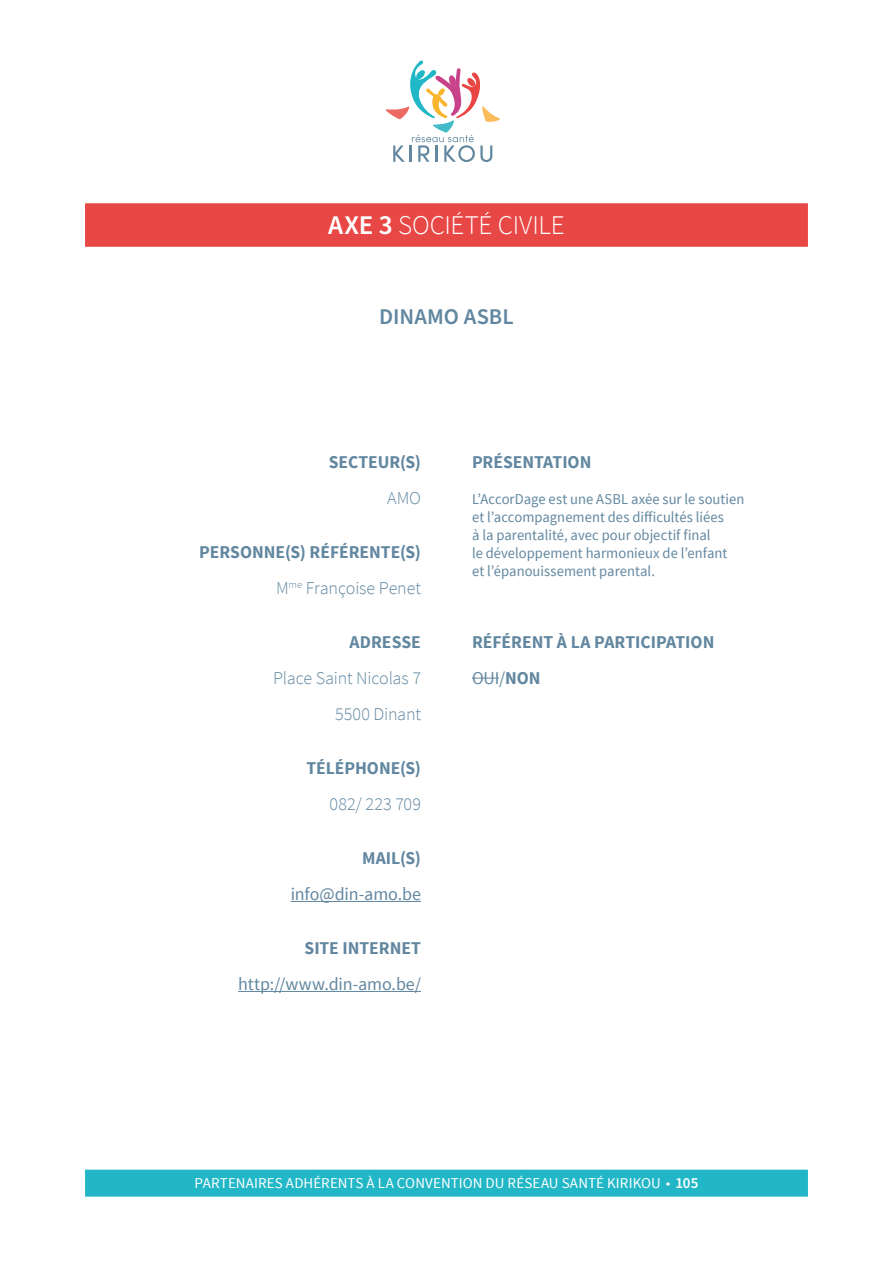
<style>
.page{position:relative;width:893px;height:1263px;background:#fff}
.page>*{position:absolute;margin:0;border:0;box-sizing:border-box;transform-origin:0 0}
.t1{font:300 27px "Source Sans Pro";letter-spacing:-.005em;color:#fff}
.t2{font:600 22.5px "Source Sans Pro";color:#6287a0}
.t3{font:700 18px/36px "Source Sans Pro";color:#6287a0;text-align:right}
.t4{font:300 18px/36px "Source Sans Pro";letter-spacing:-.01em;color:#6287a0;text-align:right}
.t5{font:18px "Source Sans Pro";letter-spacing:-.005em;color:#6287a0}
.t6{font:15px/18px "Source Sans Pro";color:#6287a0}
.t7{font:15px "Source Sans Pro";letter-spacing:.005em;color:#fff}
.s1{font-weight:600}
.s2{font-weight:300}
.s3{font-weight:400}
</style>
<div class="page">
<div style="left:85px;top:203px;width:723px;height:44px;background:#e84845"></div>
<div style="left:85px;top:1170px;width:723px;height:27px;background:#22b7c7"></div>
<hr style="left:291px;top:901px;width:130px;height:1px;background:#6287a0">
<hr style="left:238px;top:991px;width:183px;height:1px;background:#6287a0">
<svg style="left:472px;top:678px;width:27px;height:1px"></svg>
<svg style="left:386px;top:61px;width:114px;height:101px"></svg>
<h1 class="t1" style="left:328px;top:209px;width:238px"><span class="s1">AXE 3</span> SOCIÉTÉ CIVILE</h1>
<h2 class="t2" style="left:379px;top:302px;width:136px">DINAMO ASBL</h2>
<p class="t3" style="left:329px;top:445px;width:94px">SECTEUR(S)</p>
<p class="t4" style="left:387px;top:480px;width:35px">AMO</p>
<p class="t3" style="left:199px;top:535px;width:223px">PERSONNE(S) RÉFÉRENTE(S)<br><span class="s2">M</span><sup>me</sup> <span class="s2">Françoise Penet</span></p>
<p class="t3" style="left:350px;top:625px;width:73px">ADRESSE</p>
<p class="t4" style="left:273px;top:660px;width:149px">Place Saint Nicolas 7<br>5500 Dinant</p>
<p class="t3" style="left:307px;top:751px;width:116px">TÉLÉPHONE(S)</p>
<p class="t4" style="left:330px;top:786px;width:93px">082/ 223 709</p>
<p class="t3" style="left:362px;top:841px;width:60px">MAIL(S)</p>
<p class="t5" style="left:291px;top:883px;width:132px">info@din-amo.be</p>
<p class="t3" style="left:305px;top:931px;width:118px">SITE INTERNET</p>
<p class="t5" style="left:238px;top:973px;width:184px">http://www.din-amo.be/</p>
<p class="t3" style="left:472px;top:445px;width:121px">PRÉSENTATION</p>
<p class="t6" style="left:472px;top:490px;width:274px">L’AccorDage est une ASBL axée sur le soutien et l’accompagnement des difficultés liées<br>à la parentalité, avec pour objectif final<br>le développement harmonieux de l’enfant<br>et l’épanouissement parental.</p>
<p class="t3" style="left:472px;top:625px;width:244px;text-align:left">RÉFÉRENT À LA PARTICIPATION<br><span class="s3">OUI/</span>NON</p>
<p class="t7" style="left:195px;top:1174px;width:505px">PARTENAIRES ADHÉRENTS À LA CONVENTION DU RÉSEAU SANTÉ KIRIKOU ◆ <span class="s1">105</span></p>
</div>
